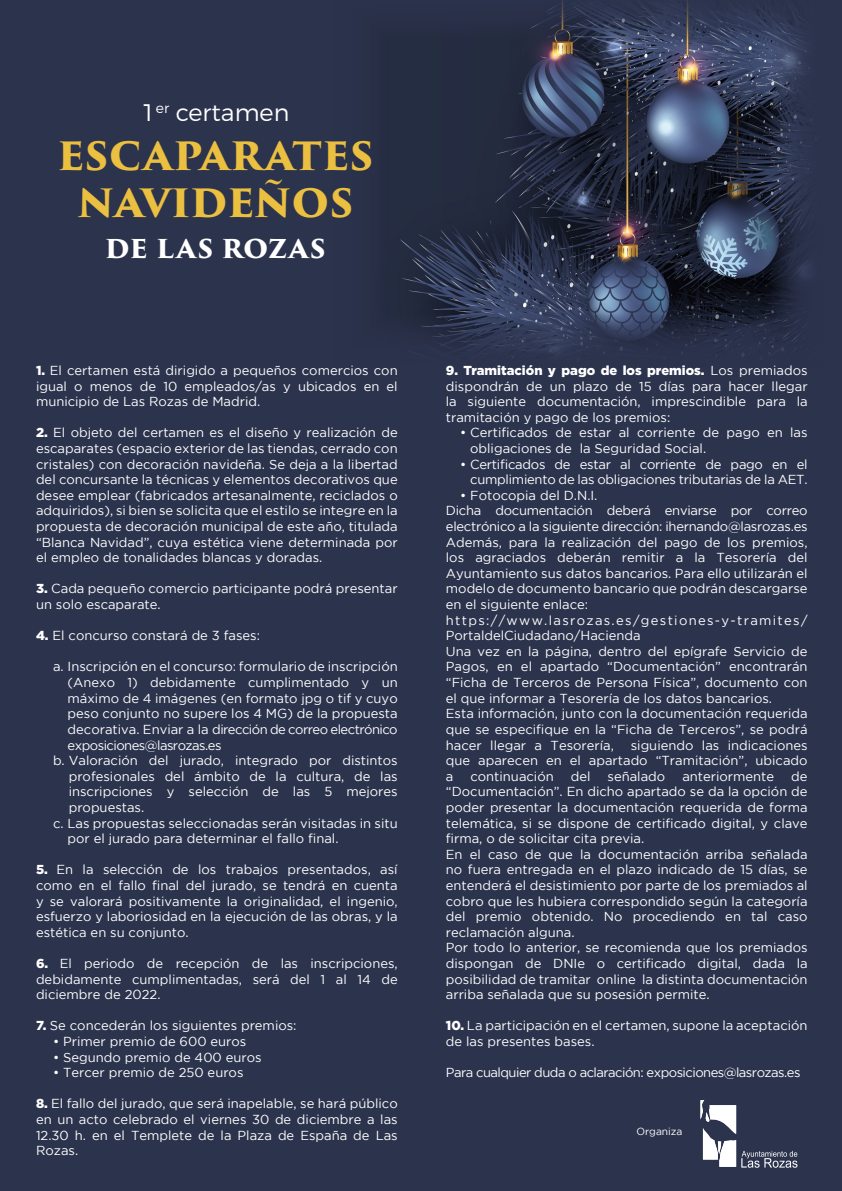
<style>
.page{position:relative;width:842px;height:1191px;background:#fff}
.page>*{position:absolute;margin:0;border:0;box-sizing:border-box;transform-origin:0 0}
.t1{font:700 43.9px/47.3px "Trajan Pro 3";color:#ebbf40;text-align:center}
.t2{font:700 29.3px "Trajan Pro 3";letter-spacing:.035em;color:#fff}
.t3{font:300 23.9px "Montserrat";color:#fff}
.t4{font:13px/15.6px "Gotham";color:#fff;text-align:justify}
.t5{font:13px/15.6px "Gotham";letter-spacing:-.02em;color:#fff;text-align:right}
.t6{font:13px/15.6px "Gotham";letter-spacing:.1em;color:#fff}
.t7{font:13px "Gotham";letter-spacing:-.04em;color:#fff}
.t8{font:10.2px "Gotham";color:#fff}
.s1{font-weight:900}
</style>
<div class="page">
<div style="left:1px;top:0;width:841px;height:1191px;background:#2c334d"></div>
<svg style="left:700px;top:1100px;width:97px;height:67px"></svg>
<img style="left:381px;top:0;width:429px;height:357px">
<p class="t3" style="left:141px;top:98px;width:150px">1<sup>er</sup> certamen</p>
<p class="t1" style="left:57px;top:131px;width:318px">ESCAPARATES<br>NAVIDEÑOS</p>
<p class="t2" style="left:105px;top:225px;width:222px">DE LAS ROZAS</p>
<p class="t4" style="left:36px;top:362px;width:363px"><span class="s1">1.</span> El certamen está dirigido a pequeños comercios con igual o menos de 10 empleados/as y ubicados en el municipio de Las Rozas de Madrid.</p>
<p class="t4" style="left:36px;top:425px;width:363px"><span class="s1">2.</span> El objeto del certamen es el diseño y realización de escaparates (espacio exterior de las tiendas, cerrado con cristales) con decoración navideña. Se deja a la libertad del concursante la técnicas y elementos decorativos que desee emplear (fabricados artesanalmente, reciclados o adquiridos), si bien se solicita que el estilo se integre en la propuesta de decoración municipal de este año, titulada “Blanca Navidad”, cuya estética viene determinada por el empleo de tonalidades blancas y doradas.</p>
<p class="t4" style="left:36px;top:581px;width:363px"><span class="s1">3.</span> Cada pequeño comercio participante podrá presentar un solo escaparate.</p>
<p class="t4" style="left:36px;top:627px;width:226px"><span class="s1">4.</span> El concurso constará de 3 fases:</p>
<p class="t4" style="left:68px;top:659px;width:332px;text-indent:-15px">a. Inscripción en el concurso: formulario de inscripción (Anexo 1) debidamente cumplimentado y un máximo de 4 imágenes (en formato jpg o tif y cuyo peso conjunto no supere los 4 MG) de la propuesta decorativa. Enviar a la dirección de correo electrónico exposiciones@lasrozas.es</p>
<p class="t4" style="left:69px;top:752px;width:330px;text-indent:-16px">b. Valoración del jurado, integrado por distintos profesionales del ámbito de la cultura, de las inscripciones y selección de las 5 mejores propuestas.</p>
<p class="t4" style="left:68px;top:815px;width:332px;text-indent:-15px">c. Las propuestas seleccionadas serán visitadas in situ por el jurado para determinar el fallo final.</p>
<p class="t4" style="left:36px;top:861px;width:363px"><span class="s1">5.</span> En la selección de los trabajos presentados, así como en el fallo final del jurado, se tendrá en cuenta y se valorará positivamente la originalidad, el ingenio, esfuerzo y laboriosidad en la ejecución de las obras, y la estética en su conjunto.</p>
<p class="t4" style="left:36px;top:955px;width:363px"><span class="s1">6.</span> El periodo de recepción de las inscripciones, debidamente cumplimentadas, será del 1 al 14 de diciembre de 2022.</p>
<p class="t4" style="left:36px;top:1017px;width:262px"><span class="s1">7.</span> Se concederán los siguientes premios:</p>
<p class="t4" style="left:53px;top:1033px;width:195px">• Primer premio de 600 euros</p>
<p class="t4" style="left:53px;top:1049px;width:210px">• Segundo premio de 400 euros</p>
<p class="t4" style="left:53px;top:1064px;width:192px">• Tercer premio de 250 euros</p>
<p class="t4" style="left:36px;top:1095px;width:363px"><span class="s1">8.</span> El fallo del jurado, que será inapelable, se hará público en un acto celebrado el viernes 30 de diciembre a las 12.30 h. en el Templete de la Plaza de España de Las Rozas.</p>
<p class="t4" style="left:446px;top:362px;width:363px"><span class="s1">9. Tramitación y pago de los premios.</span> Los premiados dispondrán de un plazo de 15 días para hacer llegar la siguiente documentación, imprescindible para la tramitación y pago de los premios:</p>
<p class="t4" style="left:470px;top:425px;width:339px;text-indent:-10px">• Certificados de estar al corriente de pago en las obligaciones de la Seguridad Social.</p>
<p class="t5" style="left:460px;top:456px;width:349px">• Certificados de estar al corriente de pago en el cumplimiento de las obligaciones tributarias de la AET.</p>
<p class="t4" style="left:460px;top:487px;width:139px">• Fotocopia del D.N.I.</p>
<p class="t5" style="left:446px;top:503px;width:363px;text-align:left">Dicha documentación deberá enviarse por correo electrónico a la siguiente dirección: ihernando@lasrozas.es</p>
<p class="t4" style="left:446px;top:534px;width:363px">Además, para la realización del pago de los premios, los agraciados deberán remitir a la Tesorería del Ayuntamiento sus datos bancarios. Para ello utilizarán el modelo de documento bancario que podrán descargarse en el siguiente enlace:</p>
<p class="t6" style="left:446px;top:612px;width:363px">https://www.lasrozas.es/gestiones-y-tramites/<br>PortaldelCiudadano/Hacienda</p>
<p class="t4" style="left:446px;top:643px;width:363px">Una vez en la página, dentro del epígrafe Servicio de Pagos, en el apartado “Documentación” encontrarán “Ficha de Terceros de Persona Física”, documento con el que informar a Tesorería de los datos bancarios.</p>
<p class="t4" style="left:446px;top:705px;width:363px">Esta información, junto con la documentación requerida que se especifique en la “Ficha de Terceros”, se podrá hacer llegar a Tesorería,</p>
<p class="t4" style="left:446px;top:737px;width:363px;text-indent:185px">siguiendo las indicaciones que aparecen en el apartado “Tramitación”, ubicado a</p>
<p class="t4" style="left:470px;top:768px;width:85px">continuación</p>
<p class="t4" style="left:571px;top:768px;width:21px">del</p>
<p class="t4" style="left:608px;top:768px;width:59px">señalado</p>
<p class="t4" style="left:682px;top:768px;width:93px">anteriormente</p>
<p class="t4" style="left:446px;top:768px;width:363px;text-indent:345px">de “Documentación”. En dicho apartado se da la opción de poder presentar la documentación requerida de forma telemática, si se dispone de certificado digital, y clave firma, o de solicitar cita previa.</p>
<p class="t4" style="left:446px;top:846px;width:363px">En el caso de que la documentación arriba señalada no fuera entregada en el plazo indicado de 15 días, se entenderá el desistimiento por parte de los premiados al cobro que les hubiera correspondido según la categoría del premio obtenido. No procediendo en tal caso reclamación alguna.</p>
<p class="t4" style="left:446px;top:939px;width:363px">Por todo lo anterior, se recomienda que los premiados dispongan de DNIe o certificado digital, dada la posibilidad de tramitar online la distinta documentación arriba señalada que su posesión permite.</p>
<p class="t4" style="left:446px;top:1017px;width:363px"><span class="s1">10.</span> La participación en el certamen, supone la aceptación de las presentes bases.</p>
<p class="t7" style="left:446px;top:1065px;width:356px">Para cualquier duda o aclaración: exposiciones@lasrozas.es</p>
<p class="t8" style="left:636px;top:1125px;width:48px">Organiza</p>
</div>
